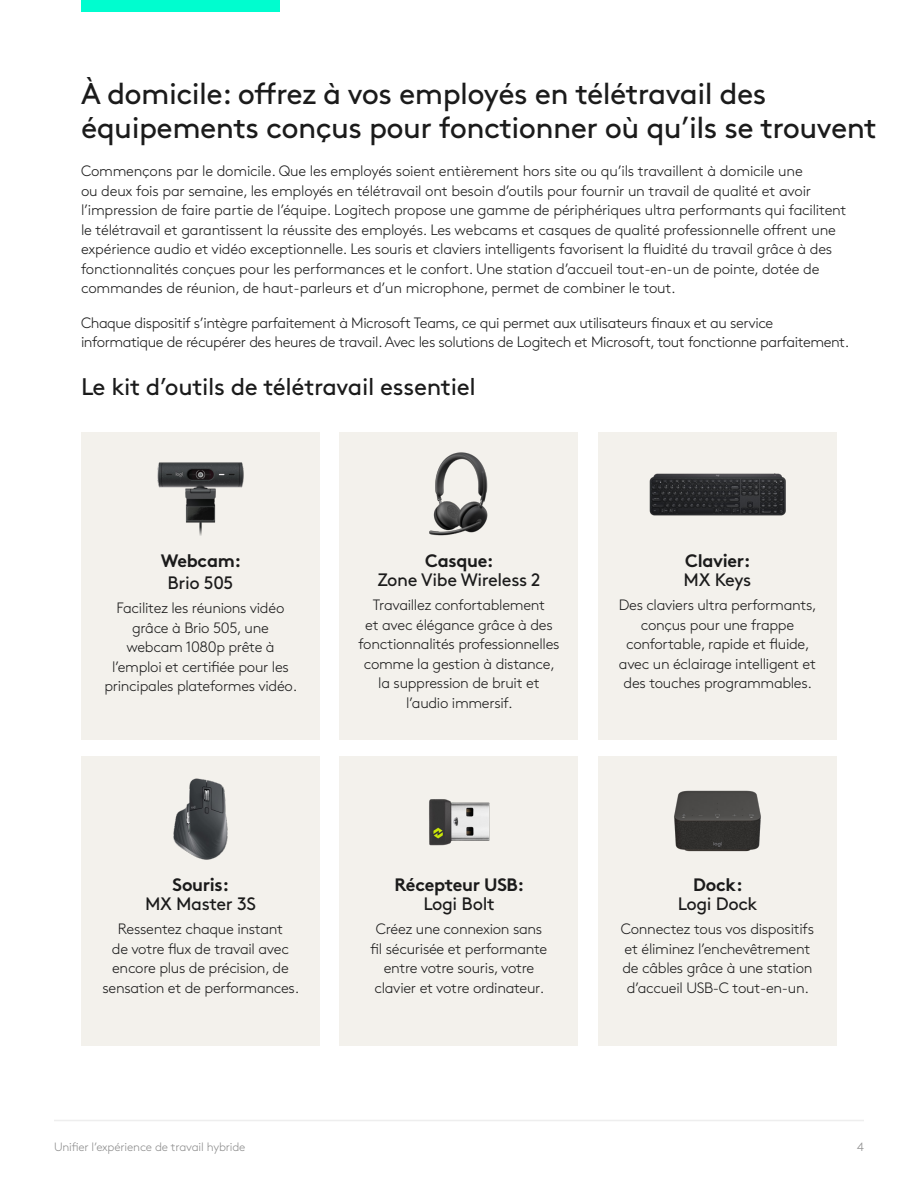
<style>
.page{position:relative;width:918px;height:1188px;background:#fff}
.page>*{position:absolute;margin:0;border:0;box-sizing:border-box;transform-origin:0 0}
.Body_copy_2{font:30px/34.5px "Brown Pro";letter-spacing:-.02em;color:#1b1b1b}
.Body_copy_2-2{font:24px "Brown Pro";letter-spacing:-.015em;color:#1b1b1b}
.Body_copy_2-3{font:18px/19.5px "Brown Pro";letter-spacing:-.02em;color:#1b1b1b;text-align:center}
.Body_copy_2-4{font:700 18px/19.5px "Brown Pro";letter-spacing:-.02em;color:#1b1b1b;text-align:center}
.Body_copy_2-5{font:300 15px/19.5px "Brown Pro";letter-spacing:-.02em;color:#1b1b1b;text-align:center}
.t1{font:300 12px "Brown Pro";letter-spacing:-.015em;color:#8d8d8d}
.s1{font-weight:700}
.s2{font-weight:400}
</style>
<div class="page">
<hr style="left:54px;top:1120px;width:810px;height:1px;background:#eee">
<div style="left:81px;top:0;width:199px;height:12px;background:#00fdcf"></div>
<div style="left:81px;top:432px;width:239px;height:308px;background:#f3f1ec"></div>
<div style="left:81px;top:756px;width:239px;height:290px;background:#f3f1ec"></div>
<div style="left:339px;top:432px;width:239px;height:308px;background:#f3f1ec"></div>
<div style="left:339px;top:756px;width:239px;height:290px;background:#f3f1ec"></div>
<div style="left:598px;top:432px;width:239px;height:308px;background:#f3f1ec"></div>
<div style="left:598px;top:756px;width:239px;height:290px;background:#f3f1ec"></div>
<img style="left:157px;top:462px;width:87px;height:74px">
<img style="left:429px;top:452px;width:59px;height:84px">
<img style="left:649px;top:473px;width:137px;height:43px">
<img style="left:173px;top:778px;width:55px;height:82px">
<img style="left:429px;top:799px;width:61px;height:47px">
<img style="left:674px;top:790px;width:87px;height:62px">
<p class="Body_copy_2" style="left:81px;top:73px;width:797px">À domicile: offrez à vos employés en télétravail des équipements conçus pour fonctionner où qu’ils se trouvent</p>
<p class="Body_copy_2-5" style="left:81px;top:160px;width:767px;text-align:left">Commençons par le domicile. Que les employés soient entièrement hors site ou qu’ils travaillent à domicile une<br>ou deux fois par semaine, les employés en télétravail ont besoin d’outils pour fournir un travail de qualité et avoir l’impression de faire partie de l’équipe. Logitech propose une gamme de périphériques ultra performants qui facilitent le télétravail et garantissent la réussite des employés. Les webcams et casques de qualité professionnelle offrent une expérience audio et vidéo exceptionnelle. Les souris et claviers intelligents favorisent la fluidité du travail grâce à des fonctionnalités conçues pour les performances et le confort. Une station d’accueil tout-en-un de pointe, dotée de commandes de réunion, de haut-parleurs et d’un microphone, permet de combiner le tout.</p>
<p class="Body_copy_2-5" style="left:81px;top:312px;width:770px;text-align:left">Chaque dispositif s’intègre parfaitement à Microsoft Teams, ce qui permet aux utilisateurs finaux et au service informatique de récupérer des heures de travail. Avec les solutions de Logitech et Microsoft, tout fonctionne parfaitement.</p>
<p class="Body_copy_2-2" style="left:81px;top:368px;width:396px">Le kit d’outils de télétravail essentiel</p>
<p class="Body_copy_2-4" style="left:161px;top:549px;width:82px">Webcam:</p>
<p class="Body_copy_2-3" style="left:168px;top:572px;width:67px">Brio 505</p>
<p class="Body_copy_2-5" style="left:104px;top:597px;width:194px">Facilitez les réunions vidéo grâce à Brio 505, une webcam 1080p prête à l’emploi et certifiée pour les principales plateformes vidéo.</p>
<p class="Body_copy_2-3" style="left:377px;top:549px;width:165px"><span class="s1">Casque:<br></span>Zone Vibe Wireless 2</p>
<p class="Body_copy_2-5" style="left:358px;top:594px;width:203px">Travaillez confortablement<br>et avec élégance grâce à des fonctionnalités professionnelles comme la gestion à distance, la suppression de bruit et l’audio immersif.</p>
<p class="Body_copy_2-4" style="left:684px;top:549px;width:69px;text-align:left">Clavier:<br><span class="s2">MX Keys</span></p>
<p class="Body_copy_2-5" style="left:619px;top:594px;width:199px">Des claviers ultra performants, conçus pour une frappe confortable, rapide et fluide, avec un éclairage intelligent et des touches programmables.</p>
<p class="Body_copy_2-3" style="left:145px;top:873px;width:112px"><span class="s1">Souris:<br></span>MX Master 3S</p>
<p class="Body_copy_2-5" style="left:102px;top:918px;width:198px">Ressentez chaque instant<br>de votre flux de travail avec encore plus de précision, de sensation et de performances.</p>
<p class="Body_copy_2-4" style="left:395px;top:873px;width:131px">Récepteur USB:<br><span class="s2">Logi Bolt</span></p>
<p class="Body_copy_2-5" style="left:371px;top:918px;width:178px">Créez une connexion sans fil sécurisée et performante entre votre souris, votre clavier et votre ordinateur.</p>
<p class="Body_copy_2-3" style="left:678px;top:873px;width:81px"><span class="s1">Dock:<br></span>Logi Dock</p>
<p class="Body_copy_2-5" style="left:621px;top:918px;width:195px;text-align:left">Connectez tous vos dispositifs et éliminez l’enchevêtrement de câbles grâce à une station d’accueil USB-C tout-en-un.</p>
<p class="t1" style="left:54px;top:1137px;width:193px">Unifier l’expérience de travail hybride</p>
<p class="t1" style="left:857px;top:1137px;width:8px">4</p>
</div>
